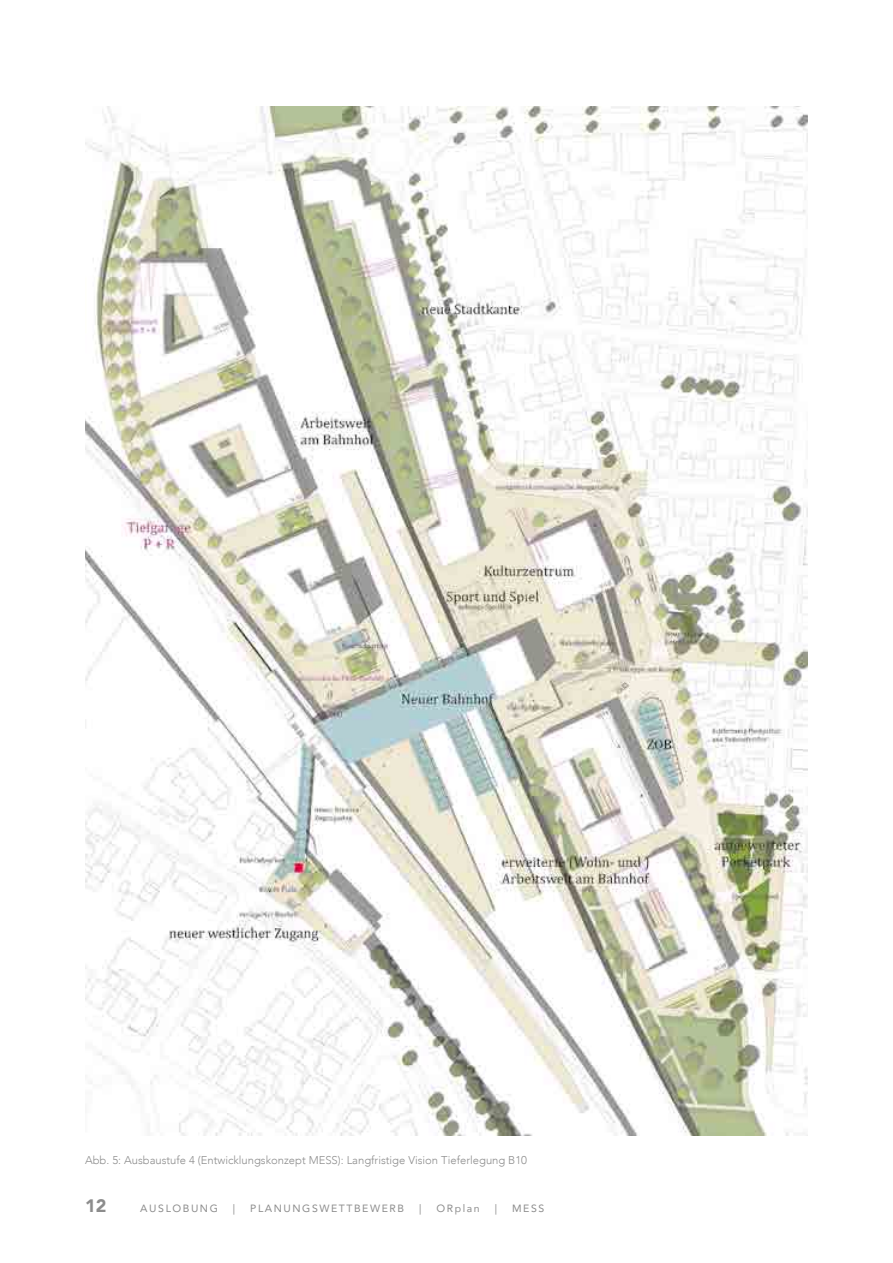
<style>
.page{position:relative;width:893px;height:1263px;background:#fff}
.page>*{position:absolute;margin:0;border:0;box-sizing:border-box;transform-origin:0 0}
.t1{font:900 18px "Avenir";color:#8c8c8c}
.t2{font:300 11.25px "Avenir";color:#8c8c8c}
.t3{font:10.5px "Avenir";letter-spacing:.15em;color:#8c8c8c}
</style>
<div class="page">
<img style="left:85px;top:106px;width:723px;height:1029px">
<p class="t2" style="left:85px;top:1153px;width:444px">Abb. 5: Ausbaustufe 4 (Entwicklungskonzept MESS): Langfristige Vision Tieferlegung B10</p>
<h1 class="t1" style="left:85px;top:1190px;width:23px">12</h1>
<p class="t3" style="left:140px;top:1200px;width:79px">AUSLOBUNG</p>
<p class="t3" style="left:233px;top:1200px;width:4px">|</p>
<p class="t3" style="left:250px;top:1200px;width:155px">PLANUNGSWETTBEWERB</p>
<p class="t3" style="left:419px;top:1200px;width:4px">|</p>
<p class="t3" style="left:437px;top:1200px;width:45px">ORplan</p>
<p class="t3" style="left:495px;top:1200px;width:4px">|</p>
<p class="t3" style="left:512px;top:1200px;width:34px">MESS</p>
</div>
